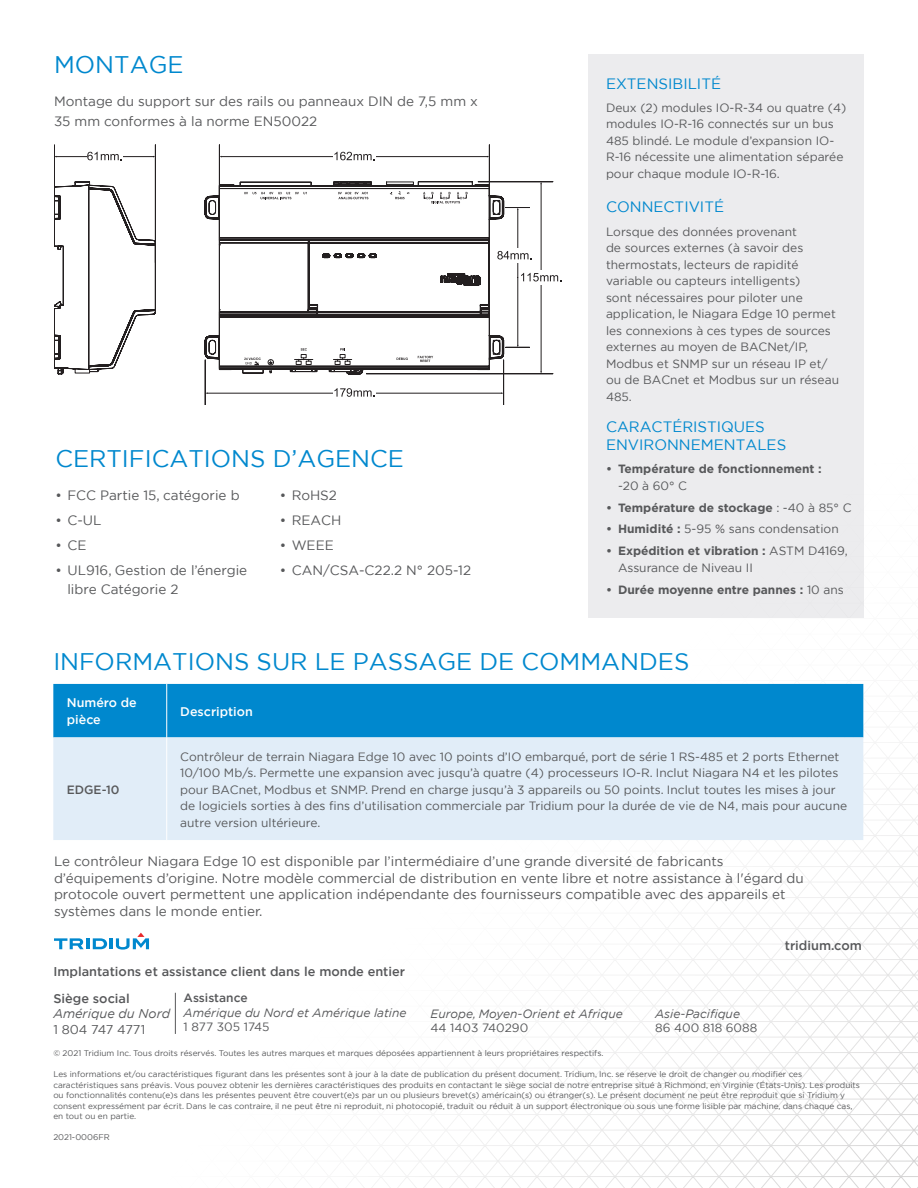
<style>
.page{position:relative;width:918px;height:1188px;background:#fff}
.page>*{position:absolute;margin:0;border:0;box-sizing:border-box;transform-origin:0 0}
.t1{font:24px "Gotham";color:#0088ce}
.Sub_Header{font:15px/18px "Gotham";color:#0088ce}
.t2{font:13.5px/16.5px "Gotham";color:#57585a}
.t3{font:500 12.75px "Gotham";color:#57585a}
.t4{font:italic 12.75px/15.3px "Gotham";color:#57585a}
.t5{font:500 12.45px/16.5px "Gotham";color:#fff}
.Body_Copy{font:12px/16.5px "Gotham";color:#57585a}
.t6{font:italic 12px/14.4px "Gotham";color:#57585a}
.t7{font:700 12px/16.5px "Gotham";color:#57585a}
.Body_Copy-2{font:500 12px "Gotham";color:#57585a}
.Footer_Copy{font:8.25px/10.5px "Gotham";color:#57585a}
.s1{font-weight:400}
.s2{font-weight:700}
.s3{font-style:normal}
</style>
<div class="page">
<div style="left:588px;top:54px;width:275px;height:564px;background:#ececee"></div>
<div style="left:167px;top:227px;width:751px;height:961px;background:linear-gradient(to right,#fff,#f5f5f6)"></div>
<svg style="left:54px;top:933px;width:95px;height:17px"></svg>
<hr style="left:175px;top:993px;width:1px;height:41px;background:#57585a">
<hr style="left:489px;top:145px;width:1px;height:52px;background:#231f20">
<hr style="left:219px;top:145px;width:1px;height:52px;background:#231f20">
<hr style="left:354px;top:156px;width:133px;height:1px;background:#231f20">
<hr style="left:222px;top:156px;width:132px;height:1px;background:#231f20">
<svg style="left:333px;top:151px;width:43px;height:10px"></svg>
<svg style="left:334px;top:152px;width:40px;height:8px"></svg>
<hr style="left:503px;top:360px;width:1px;height:45px;background:#231f20">
<hr style="left:205px;top:360px;width:1px;height:45px;background:#231f20">
<hr style="left:354px;top:393px;width:147px;height:1px;background:#231f20">
<hr style="left:207px;top:393px;width:147px;height:1px;background:#231f20">
<div style="left:333px;top:386px;width:43px;height:14px;background:#fff"></div>
<svg style="left:334px;top:388px;width:40px;height:9px"></svg>
<svg style="left:205px;top:181px;width:299px;height:193px"></svg>
<svg style="left:268px;top:359px;width:6px;height:6px"></svg>
<svg style="left:244px;top:192px;width:63px;height:7px"></svg>
<svg style="left:338px;top:192px;width:30px;height:7px"></svg>
<svg style="left:390px;top:191px;width:19px;height:8px"></svg>
<svg style="left:295px;top:348px;width:18px;height:17px"></svg>
<svg style="left:333px;top:348px;width:19px;height:17px"></svg>
<svg style="left:244px;top:358px;width:17px;height:8px"></svg>
<svg style="left:418px;top:356px;width:15px;height:6px"></svg>
<svg style="left:397px;top:358px;width:11px;height:2px"></svg>
<hr style="left:478px;top:181px;width:75px;height:1px;background:#231f20">
<hr style="left:366px;top:373px;width:187px;height:1px;background:#231f20">
<hr style="left:541px;top:184px;width:1px;height:94px;background:#231f20">
<hr style="left:541px;top:278px;width:1px;height:94px;background:#231f20">
<div style="left:520px;top:271px;width:42px;height:14px;background:#fff"></div>
<svg style="left:493px;top:200px;width:68px;height:154px"></svg>
<svg style="left:423px;top:192px;width:45px;height:11px"></svg>
<div style="left:53px;top:684px;width:810px;height:53px;background:#0088ce"></div>
<div style="left:53px;top:737px;width:810px;height:103px;background:#e1edf8"></div>
<hr style="left:166px;top:684px;width:1px;height:53px;background:#fff">
<hr style="left:166px;top:737px;width:1px;height:103px;background:#fff">
<hr style="left:155px;top:145px;width:1px;height:118px;background:#231f20">
<hr style="left:54px;top:145px;width:1px;height:80px;background:#231f20">
<hr style="left:105px;top:156px;width:48px;height:1px;background:#231f20">
<hr style="left:56px;top:156px;width:49px;height:1px;background:#231f20">
<div style="left:87px;top:150px;width:36px;height:14px;background:#fff"></div>
<svg style="left:87px;top:152px;width:35px;height:8px"></svg>
<svg style="left:54px;top:181px;width:102px;height:193px"></svg>
<p class="t1" style="left:54px;top:49px;width:131px">MONTAGE</p>
<p class="t2" style="left:54px;top:91px;width:425px;line-height:19.5px">Montage du support sur des rails ou panneaux DIN de 7,5 mm x<br>35 mm conformes à la norme EN50022</p>
<p class="t1" style="left:55px;top:443px;width:350px">CERTIFICATIONS D’AGENCE</p>
<p class="t2" style="left:55px;top:487px;width:186px">• FCC Partie 15, catégorie b</p>
<p class="t2" style="left:55px;top:511px;width:48px">• C-UL</p>
<p class="t2" style="left:55px;top:536px;width:33px">• CE</p>
<p class="t2" style="left:67px;top:560px;width:181px;line-height:19.5px;text-indent:-12px">• UL916, Gestion de l’énergie libre Catégorie 2</p>
<p class="t2" style="left:280px;top:487px;width:59px">• RoHS2</p>
<p class="t2" style="left:280px;top:511px;width:63px">• REACH</p>
<p class="t2" style="left:280px;top:536px;width:56px">• WEEE</p>
<p class="t2" style="left:280px;top:561px;width:193px">• CAN/CSA-C22.2 N° 205-12</p>
<p class="Sub_Header" style="left:606px;top:74px;width:117px">EXTENSIBILITÉ</p>
<p class="Body_Copy" style="left:606px;top:99px;width:242px">Deux (2) modules IO-R-34 ou quatre (4) modules IO-R-16 connectés sur un bus 485 blindé. Le module d’expansion IO-R-16 nécessite une alimentation séparée pour chaque module IO-R-16.</p>
<p class="Sub_Header" style="left:606px;top:198px;width:120px">CONNECTIVITÉ</p>
<p class="Body_Copy" style="left:606px;top:223px;width:235px">Lorsque des données provenant<br>de sources externes (à savoir des thermostats, lecteurs de rapidité variable ou capteurs intelligents)<br>sont nécessaires pour piloter une application, le Niagara Edge 10 permet les connexions à ces types de sources externes au moyen de BACNet/IP,<br>Modbus et SNMP sur un réseau IP et/ ou de BACnet et Modbus sur un réseau<br>485.</p>
<p class="Sub_Header" style="left:606px;top:417px;width:182px">CARACTÉRISTIQUES<br>ENVIRONNEMENTALES</p>
<p class="t7" style="left:618px;top:461px;width:205px;text-indent:-12px">• Température de fonctionnement : <span class="s1">-20 à 60° C</span></p>
<p class="t7" style="left:606px;top:499px;width:247px">• Température de stockage <span class="s1">: -40 à 85° C</span></p>
<p class="Body_Copy" style="left:606px;top:521px;width:234px"><span class="s2">• Humidité :</span> 5-95 % sans condensation</p>
<p class="Body_Copy" style="left:618px;top:543px;width:231px;text-indent:-12px"><span class="s2">• Expédition et vibration :</span> ASTM D4169,<br>Assurance de Niveau II</p>
<p class="t7" style="left:606px;top:581px;width:239px">• Durée moyenne entre pannes : <span class="s1">10 ans</span></p>
<p class="t1" style="left:53px;top:647px;width:638px">INFORMATIONS SUR LE PASSAGE DE COMMANDES</p>
<p class="t5" style="left:67px;top:695px;width:71px">Numéro de pièce</p>
<p class="t5" style="left:180px;top:703px;width:74px">Description</p>
<p class="Body_Copy-2" style="left:67px;top:781px;width:54px">EDGE-10</p>
<p class="Body_Copy" style="left:180px;top:748px;width:668px">Contrôleur de terrain Niagara Edge 10 avec 10 points d’IO embarqué, port de série 1 RS-485 et 2 ports Ethernet 10/100 Mb/s. Permette une expansion avec jusqu’à quatre (4) processeurs IO-R. Inclut Niagara N4 et les pilotes pour BACnet, Modbus et SNMP. Prend en charge jusqu’à 3 appareils ou 50 points. Inclut toutes les mises à jour de logiciels sorties à des fins d’utilisation commerciale par Tridium pour la durée de vie de N4, mais pour aucune autre version ultérieure.</p>
<p class="t2" style="left:54px;top:853px;width:751px">Le contrôleur Niagara Edge 10 est disponible par l’intermédiaire d’une grande diversité de fabricants d’équipements d’origine. Notre modèle commercial de distribution en vente libre et notre assistance à l'égard du protocole ouvert permettent une application indépendante des fournisseurs compatible avec des appareils et systèmes dans le monde entier.</p>
<p class="t3" style="left:53px;top:964px;width:353px">Implantations et assistance client dans le monde entier</p>
<p class="t3" style="left:53px;top:990px;width:78px">Siège social</p>
<p class="t4" style="left:53px;top:1006px;width:118px">Amérique du Nord<br><span class="s3">1 804 747 4771</span></p>
<p class="Body_Copy-2" style="left:184px;top:990px;width:66px">Assistance</p>
<p class="t6" style="left:184px;top:1005px;width:224px">Amérique du Nord et Amérique latine<br><span class="s3">1 877 305 1745</span></p>
<p class="t6" style="left:431px;top:1006px;width:194px">Europe, Moyen-Orient et Afrique<br><span class="s3">44 1403 740290</span></p>
<p class="t6" style="left:655px;top:1006px;width:104px">Asie-Pacifique<br><span class="s3">86 400 818 6088</span></p>
<p class="t3" style="left:785px;top:937px;width:79px">tridium.com</p>
<p class="Footer_Copy" style="left:53px;top:1048px;width:552px">© 2021 Tridium Inc. Tous droits réservés. Toutes les autres marques et marques déposées appartiennent à leurs propriétaires respectifs.</p>
<p class="Footer_Copy" style="left:53px;top:1069px;width:808px">Les informations et/ou caractéristiques figurant dans les présentes sont à jour à la date de publication du présent document. Tridium, Inc. se réserve le droit de changer ou modifier ces caractéristiques sans préavis. Vous pouvez obtenir les dernières caractéristiques des produits en contactant le siège social de notre entreprise situé à Richmond, en Virginie (États-Unis). Les produits ou fonctionnalités contenu(e)s dans les présentes peuvent être couvert(e)s par un ou plusieurs brevet(s) américain(s) ou étranger(s). Le présent document ne peut être reproduit que si Tridium y consent expressément par écrit. Dans le cas contraire, il ne peut être ni reproduit, ni photocopié, traduit ou réduit à un support électronique ou sous une forme lisible par machine, dans chaque cas, en tout ou en partie.</p>
<p class="Footer_Copy" style="left:53px;top:1132px;width:58px">2021-0006FR</p>
</div>
